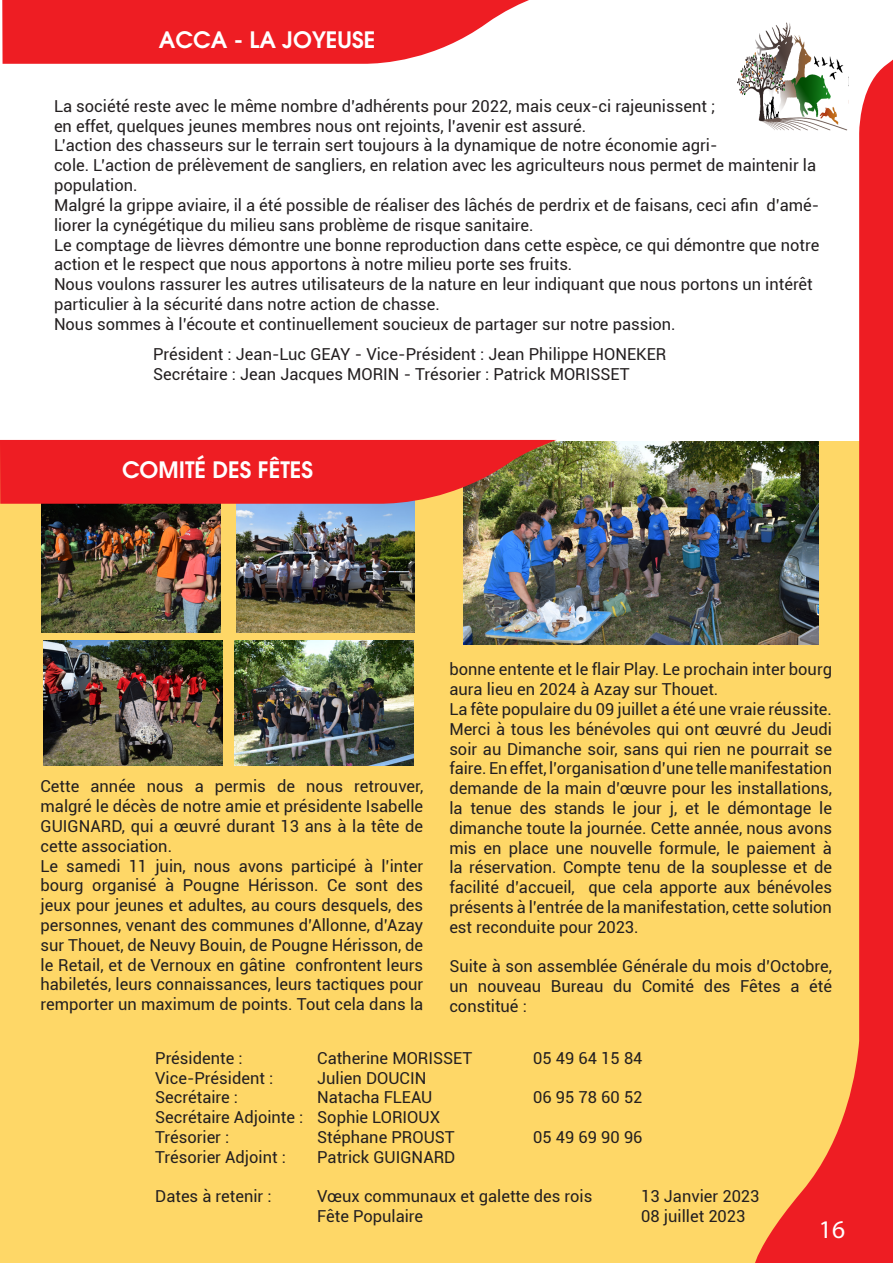
<style>
.page{position:relative;width:893px;height:1263px;background:#fff}
.page>*{position:absolute;margin:0;border:0;box-sizing:border-box;transform-origin:0 0}
.t1{font:25.5px "Myriad";color:#fff}
.t2{font:600 22.5px "Avant Garde";color:#fff}
.t3{font:16.5px/19.8px "Roboto";color:#231f20}
</style>
<div class="page">
<div style="left:0;top:441px;width:893px;height:822px;background:#fed767"></div>
<svg style="left:2px;top:0;width:527px;height:64px;background:#f0373d"></svg>
<svg style="left:755px;top:59px;width:138px;height:1204px"></svg>
<img style="left:737px;top:22px;width:111px;height:115px">
<img style="left:463px;top:441px;width:355px;height:204px">
<img style="left:44px;top:640px;width:178px;height:125px">
<img style="left:42px;top:504px;width:179px;height:128px">
<img style="left:236px;top:504px;width:179px;height:128px">
<img style="left:235px;top:640px;width:179px;height:125px">
<svg style="left:0;top:440px;width:557px;height:64px;background:#df2826"></svg>
<p class="t2" style="left:159px;top:25px;width:218px">ACCA - LA JOYEUSE</p>
<p class="t3" style="left:54px;top:95px;width:663px">La société reste avec le même nombre d’adhérents pour 2022, mais ceux-ci rajeunissent ; en effet, quelques jeunes membres nous ont rejoints, l’avenir est assuré.</p>
<p class="t3" style="left:54px;top:135px;width:764px">L’action des chasseurs sur le terrain sert toujours à la dynamique de notre économie agri-<br>cole. L’action de prélèvement de sangliers, en relation avec les agriculteurs nous permet de maintenir la population.</p>
<p class="t3" style="left:54px;top:194px;width:767px">Malgré la grippe aviaire, il a été possible de réaliser des lâchés de perdrix et de faisans, ceci afin d’amé&shy;liorer la cynégétique du milieu sans problème de risque sanitaire.</p>
<p class="t3" style="left:54px;top:234px;width:767px">Le comptage de lièvres démontre une bonne reproduction dans cette espèce, ce qui démontre que notre action et le respect que nous apportons à notre milieu porte ses fruits.</p>
<p class="t3" style="left:54px;top:274px;width:760px">Nous voulons rassurer les autres utilisateurs de la nature en leur indiquant que nous portons un intérêt particulier à la sécurité dans notre action de chasse.</p>
<p class="t3" style="left:54px;top:313px;width:623px">Nous sommes à l’écoute et continuellement soucieux de partager sur notre passion.</p>
<p class="t3" style="left:153px;top:344px;width:515px">Président : Jean-Luc GEAY - Vice-Président : Jean Philippe HONEKER</p>
<p class="t3" style="left:153px;top:364px;width:478px">Secrétaire : Jean Jacques MORIN - Trésorier : Patrick MORISSET</p>
<p class="t2" style="left:122px;top:455px;width:193px">COMITÉ DES FÊTES</p>
<p class="t3" style="left:41px;top:776px;width:384px;text-align:justify">Cette année nous a permis de nous retrouver, malgré le décès de notre amie et présidente Isabelle GUIGNARD, qui a œuvré durant 13 ans à la tête de cette association.</p>
<p class="t3" style="left:41px;top:855px;width:384px;text-align:justify">Le samedi 11 juin, nous avons participé à l’inter bourg organisé à Pougne Hérisson. Ce sont des jeux pour jeunes et adultes, au cours desquels, des personnes, venant des communes d’Allonne, d’Azay sur Thouet, de Neuvy Bouin, de Pougne Hérisson, de le Retail, et de Vernoux en gâtine confrontent leurs habiletés, leurs connaissances, leurs tactiques pour remporter un maximum de points. Tout cela dans la</p>
<p class="t3" style="left:449px;top:659px;width:384px">bonne entente et le flair Play. Le prochain inter bourg aura lieu en 2024 à Azay sur Thouet.</p>
<p class="t3" style="left:449px;top:698px;width:384px;text-align:justify">La fête populaire du 09 juillet a été une vraie réussite.<br>Merci à tous les bénévoles qui ont œuvré du Jeudi soir au Dimanche soir, sans qui rien ne pourrait se faire. En effet, l’organisation d’une telle manifestation demande de la main d’œuvre pour les installations, la tenue des stands le jour j, et le démontage le dimanche toute la journée. Cette année, nous avons mis en place une nouvelle formule, le paiement à la réservation. Compte tenu de la souplesse et de facilité d’accueil, que cela apporte aux bénévoles présents à l’entrée de la manifestation, cette solution est reconduite pour 2023.</p>
<p class="t3" style="left:449px;top:956px;width:384px;text-align:justify">Suite à son assemblée Générale du mois d’Octobre, un nouveau Bureau du Comité des Fêtes a été constitué :</p>
<p class="t3" style="left:155px;top:1047px;width:89px">Présidente :</p>
<p class="t3" style="left:317px;top:1047px;width:157px">Catherine MORISSET</p>
<p class="t3" style="left:533px;top:1047px;width:111px">05 49 64 15 84</p>
<p class="t3" style="left:155px;top:1067px;width:120px">Vice-Président :</p>
<p class="t3" style="left:317px;top:1067px;width:111px">Julien DOUCIN</p>
<p class="t3" style="left:155px;top:1087px;width:84px">Secrétaire :</p>
<p class="t3" style="left:317px;top:1087px;width:117px">Natacha FLEAU</p>
<p class="t3" style="left:533px;top:1087px;width:111px">06 95 78 60 52</p>
<p class="t3" style="left:155px;top:1107px;width:286px">Secrétaire Adjointe : Sophie LORIOUX</p>
<p class="t3" style="left:155px;top:1127px;width:76px">Trésorier :</p>
<p class="t3" style="left:317px;top:1127px;width:139px">Stéphane PROUST</p>
<p class="t3" style="left:533px;top:1127px;width:111px">05 49 69 90 96</p>
<p class="t3" style="left:155px;top:1146px;width:132px">Trésorier Adjoint :</p>
<p class="t3" style="left:317px;top:1146px;width:140px">Patrick GUIGNARD</p>
<p class="t3" style="left:155px;top:1186px;width:118px">Dates à retenir :</p>
<p class="t3" style="left:317px;top:1186px;width:277px">Vœux communaux et galette des rois</p>
<p class="t3" style="left:641px;top:1186px;width:120px">13 Janvier 2023</p>
<p class="t3" style="left:317px;top:1206px;width:108px">Fête Populaire</p>
<p class="t3" style="left:641px;top:1206px;width:106px">08 juillet 2023</p>
<p class="t1" style="left:819px;top:1217px;width:28px">16</p>
</div>
